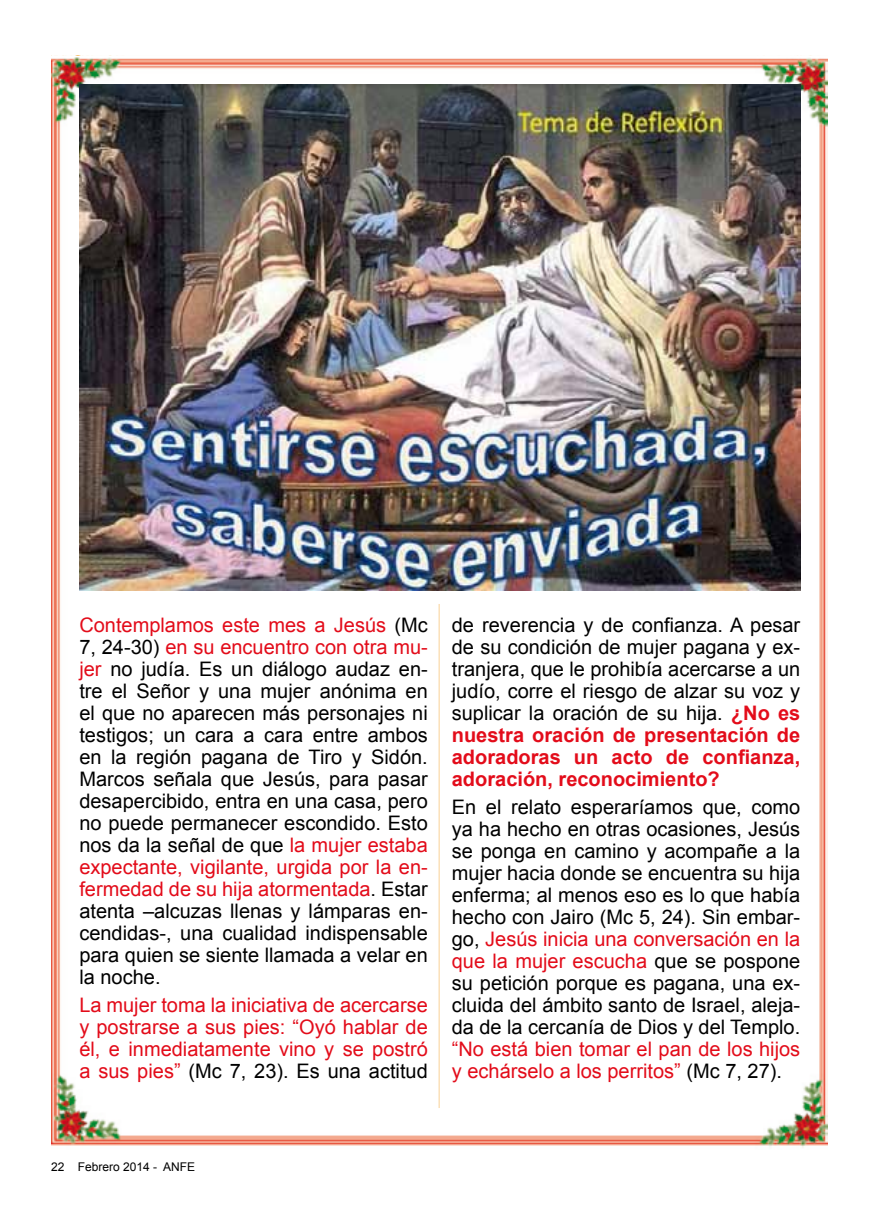
<style>
.page{position:relative;width:879px;height:1219px;background:#fff}
.page>*{position:absolute;margin:0;border:0;box-sizing:border-box;transform-origin:0 0}
.t1{font:20px/22px "Arial";color:#000;text-align:justify}
.t2{font:20px/22px "Arial";color:#e30c1a;text-align:justify}
.t3{font:12px "Arial";color:#000}
.s1{color:#e30c1a}
.s2{color:#000}
.s3{font-weight:700;color:#e30c1a}
</style>
<div class="page">
<img style="left:51px;top:57px;width:777px;height:1091px">
<img style="left:79px;top:84px;width:721px;height:506px">
<hr style="left:439px;top:604px;width:1px;height:504px;background:#f9d196">
<p class="t1" style="left:79px;top:614px;width:350px"><span class="s1">Contemplamos este mes a Jesús</span> (Mc 7, 24-30) <span class="s1">en su encuentro con otra mu&shy;jer</span> no judía. Es un diálogo audaz en&shy;tre el Señor y una mujer anónima en el que no aparecen más personajes ni testigos; un cara a cara entre ambos en la región pagana de Tiro y Sidón.<br>Marcos señala que Jesús, para pasar desapercibido, entra en una casa, pero no puede permanecer escondido. Esto nos da la señal de que <span class="s1">la mujer estaba expectante, vigilante, urgida por la en&shy;fermedad de su hija atormentada</span>. Estar atenta –alcuzas llenas y lámparas en&shy;cendidas-, una cualidad indispensable para quien se siente llamada a velar en la noche.</p>
<p class="t2" style="left:79px;top:994px;width:350px">La mujer toma la iniciativa de acercarse y postrarse a sus pies: “Oyó hablar de él, e inmediatamente vino y se postró a sus pies” <span class="s2">(Mc 7, 23). Es una actitud</span></p>
<p class="t1" style="left:452px;top:614px;width:350px">de reverencia y de confianza. A pesar de su condición de mujer pagana y ex&shy;tranjera, que le prohibía acercarse a un judío, corre el riesgo de alzar su voz y suplicar la oración de su hija. <span class="s3">¿No es nuestra oración de presentación de adoradoras un acto de confianza, adoración, reconocimiento?</span></p>
<p class="t1" style="left:452px;top:796px;width:350px">En el relato esperaríamos que, como ya ha hecho en otras ocasiones, Jesús se ponga en camino y acompañe a la mujer hacia donde se encuentra su hija enferma; al menos eso es lo que había hecho con Jairo (Mc 5, 24). Sin embar&shy;go, <span class="s1">Jesús inicia una conversación en la que la mujer escucha</span> que se pospone su petición porque es pagana, una ex&shy;cluida del ámbito santo de Israel, aleja&shy;da de la cercanía de Dios y del Templo.</p>
<p class="t2" style="left:452px;top:1038px;width:350px">“No está bien tomar el pan de los hijos y echárselo a los perritos” <span class="s2">(Mc 7, 27).</span></p>
<p class="t3" style="left:51px;top:1159px;width:146px">22 Febrero 2014 - ANFE</p>
</div>
